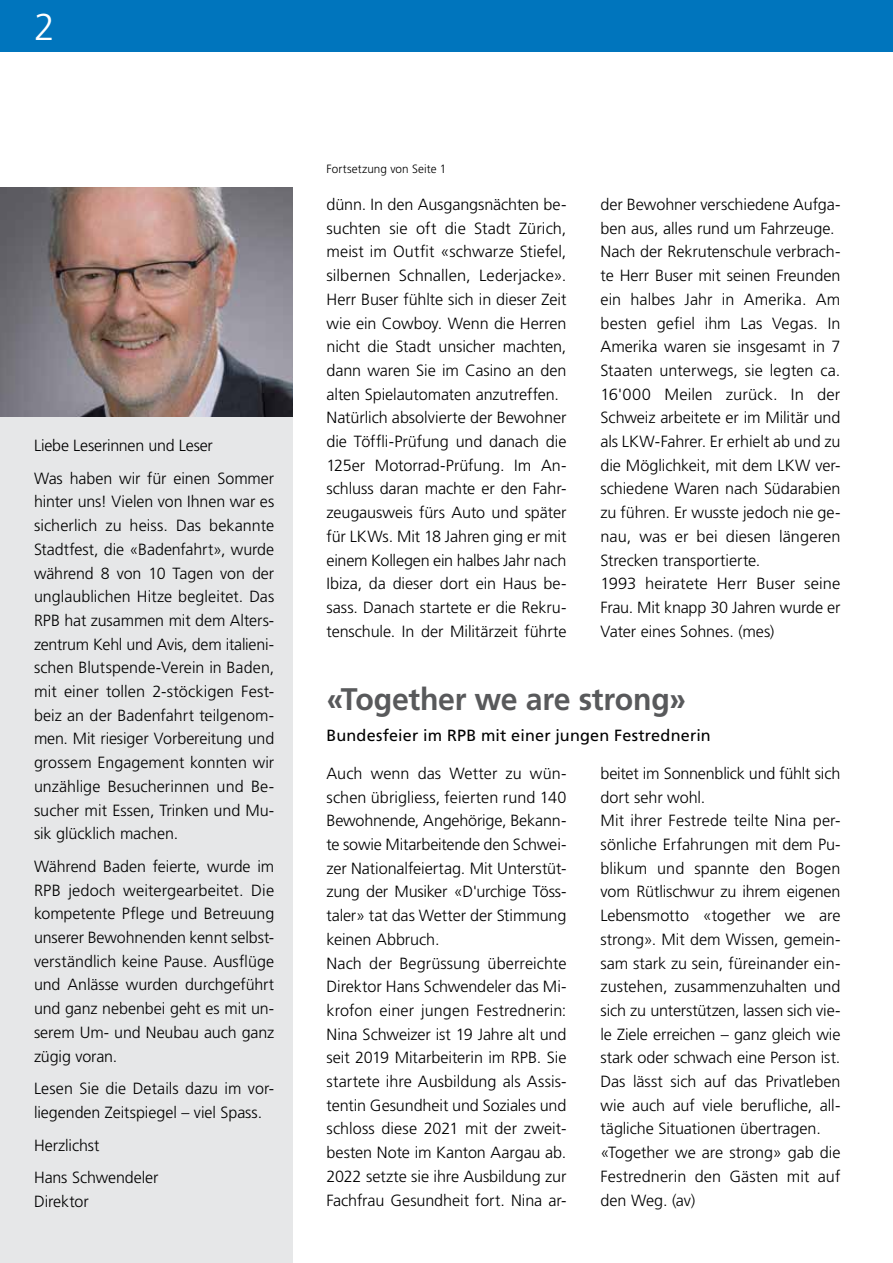
<style>
.page{position:relative;width:893px;height:1263px;background:#fff}
.page>*{position:absolute;margin:0;border:0;box-sizing:border-box;transform-origin:0 0}
.t1{font:300 37.5px "Frutiger LT Std";color:#fff}
.t2{font:700 31.2px "Frutiger LT Std";letter-spacing:-.01em;color:#58595b}
.t3{font:300 16.2px/23.7px "Frutiger LT Std";letter-spacing:-.005em;color:#000}
.t4{font:16.2px "Frutiger LT Std";letter-spacing:.01em;color:#000}
.t5{font:300 12px "Frutiger LT Std";letter-spacing:.01em;color:#000}
</style>
<div class="page">
<div style="left:0;top:0;width:893px;height:52px;background:#0075bd"></div>
<div style="left:0;top:187px;width:292px;height:1076px;background:#e6e7e8"></div>
<img style="left:0;top:187px;width:292px;height:230px">
<h1 class="t1" style="left:34px;top:5px;width:22px">2</h1>
<p class="t3" style="left:34px;top:429px;width:242px;line-height:32.7px">Liebe Leserinnen und Leser<br>Was haben wir für einen Sommer</p>
<p class="t3" style="left:34px;top:490px;width:242px;text-align:justify">hinter uns! Vielen von Ihnen war es sicherlich zu heiss. Das bekannte Stadtfest, die «Badenfahrt», wurde während 8 von 10 Tagen von der unglaublichen Hitze begleitet. Das RPB hat zusammen mit dem Alters&shy;zentrum Kehl und Avis, dem italieni&shy;schen Blutspende-Verein in Baden, mit einer tollen 2-stöckigen Fest&shy;beiz an der Badenfahrt teilgenom&shy;men. Mit riesiger Vorbereitung und grossem Engagement konnten wir unzählige Besucherinnen und Be&shy;sucher mit Essen, Trinken und Mu&shy;sik glücklich machen.</p>
<p class="t3" style="left:34px;top:855px;width:242px;text-align:justify">Während Baden feierte, wurde im RPB jedoch weitergearbeitet. Die kompetente Pflege und Betreuung unserer Bewohnenden kennt selbst&shy;verständlich keine Pause. Ausflüge und Anlässe wurden durchgeführt und ganz nebenbei geht es mit un&shy;serem Um- und Neubau auch ganz zügig voran.</p>
<p class="t3" style="left:34px;top:1077px;width:242px">Lesen Sie die Details dazu im vor&shy;liegenden Zeitspiegel – viel Spass.</p>
<p class="t3" style="left:34px;top:1129px;width:126px;line-height:32.7px">Herzlichst<br>Hans Schwendeler</p>
<p class="t3" style="left:34px;top:1190px;width:56px">Direktor</p>
<p class="t5" style="left:326px;top:162px;width:121px">Fortsetzung von Seite 1</p>
<p class="t3" style="left:326px;top:193px;width:241px">dünn. In den Ausgangsnächten be&shy;suchten sie oft die Stadt Zürich, meist im Outfit «schwarze Stiefel, silbernen Schnallen, Lederjacke».<br>Herr Buser fühlte sich in dieser Zeit wie ein Cowboy. Wenn die Herren nicht die Stadt unsicher machten, dann waren Sie im Casino an den alten Spielautomaten anzutreffen.<br>Natürlich absolvierte der Bewohner die Töffli-Prüfung und danach die 125er Motorrad-Prüfung. Im An&shy;schluss daran machte er den Fahr&shy;zeugausweis fürs Auto und später für LKWs. Mit 18 Jahren ging er mit einem Kollegen ein halbes Jahr nach Ibiza, da dieser dort ein Haus be&shy;sass. Danach startete er die Rekru&shy;tenschule. In der Militärzeit führte</p>
<p class="t3" style="left:600px;top:193px;width:241px">der Bewohner verschiedene Aufga&shy;ben aus, alles rund um Fahrzeuge.<br>Nach der Rekrutenschule verbrach&shy;te Herr Buser mit seinen Freunden ein halbes Jahr in Amerika. Am besten gefiel ihm Las Vegas. In<br>Amerika waren sie insgesamt in 7<br>Staaten unterwegs, sie legten ca.<br>16'000 Meilen zurück. In der<br>Schweiz arbeitete er im Militär und als LKW-Fahrer. Er erhielt ab und zu die Möglichkeit, mit dem LKW ver&shy;schiedene Waren nach Südarabien zu führen. Er wusste jedoch nie ge&shy;nau, was er bei diesen längeren<br>Strecken transportierte.<br>1993 heiratete Herr Buser seine<br>Frau. Mit knapp 30 Jahren wurde er<br>Vater eines Sohnes. (mes)</p>
<h2 class="t2" style="left:326px;top:680px;width:361px">«Together we are strong»</h2>
<p class="t4" style="left:326px;top:725px;width:386px">Bundesfeier im RPB mit einer jungen Festrednerin</p>
<p class="t3" style="left:326px;top:762px;width:241px">Auch wenn das Wetter zu wün&shy;schen übrigliess, feierten rund 140<br>Bewohnende, Angehörige, Bekann&shy;te sowie Mitarbeitende den Schwei&shy;zer Nationalfeiertag. Mit Unterstüt&shy;zung der Musiker «D'urchige Töss&shy;taler» tat das Wetter der Stimmung keinen Abbruch.<br>Nach der Begrüssung überreichte Direktor Hans Schwendeler das Mi&shy;krofon einer jungen Festrednerin:<br>Nina Schweizer ist 19 Jahre alt und seit 2019 Mitarbeiterin im RPB. Sie startete ihre Ausbildung als Assis&shy;tentin Gesundheit und Soziales und schloss diese 2021 mit der zweit&shy;besten Note im Kanton Aargau ab.<br>2022 setzte sie ihre Ausbildung zur Fachfrau Gesundheit fort. Nina ar-</p>
<p class="t3" style="left:600px;top:762px;width:241px">beitet im Sonnenblick und fühlt sich dort sehr wohl.<br>Mit ihrer Festrede teilte Nina per&shy;sönliche Erfahrungen mit dem Pu&shy;blikum und spannte den Bogen vom Rütlischwur zu ihrem eigenen<br>Lebensmotto «together we are strong». Mit dem Wissen, gemein&shy;sam stark zu sein, füreinander ein&shy;zustehen, zusammenzuhalten und sich zu unterstützen, lassen sich vie&shy;le Ziele erreichen – ganz gleich wie stark oder schwach eine Person ist.<br>Das lässt sich auf das Privatleben wie auch auf viele berufliche, all&shy;tägliche Situationen übertragen. «Together we are strong» gab die<br>Festrednerin den Gästen mit auf den Weg. (av)</p>
</div>
